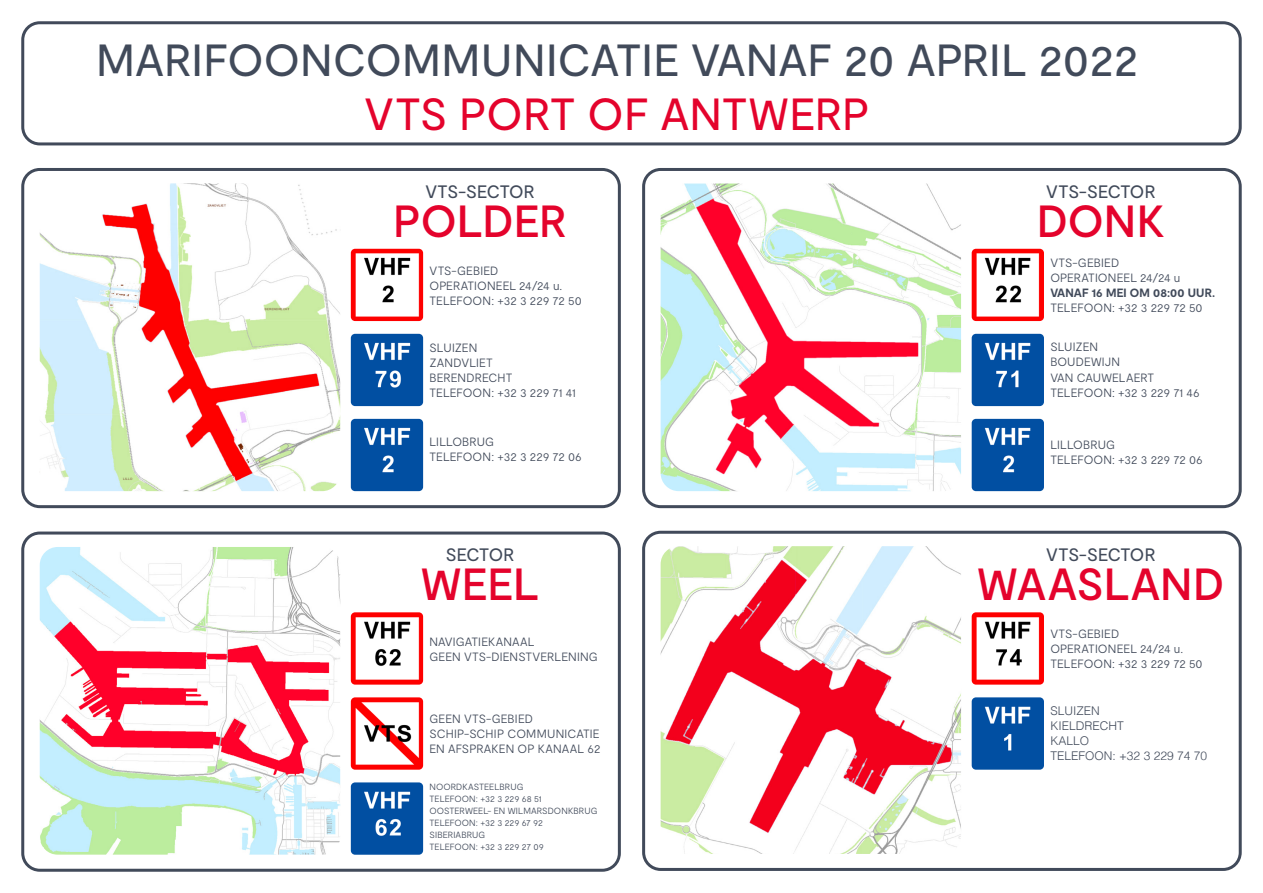
<style>
.page{position:relative;width:1263px;height:893px;background:#fff}
.page>*{position:absolute;margin:0;border:0;box-sizing:border-box;transform-origin:0 0}
.t1{font:45px "Moderat";letter-spacing:.01em;color:#414a5a}
.t2{font:500 45px "Moderat";letter-spacing:.01em;color:#e4032c}
.t3{font:45px "Moderat";letter-spacing:.01em;color:#e4032c}
.t4{font:18px "Moderat";letter-spacing:-.01em;color:#414a5a}
.t5{font:300 12px/15px "Moderat";letter-spacing:.005em;color:#414a5a}
.t6{font:300 12px "Helvetica";color:#414a5a}
.t7{font:700 12px "Moderat";letter-spacing:.01em;color:#414a5a}
.t8{font:300 9px "Moderat";letter-spacing:.005em;color:#414a5a}
</style>
<div class="page">
<div style="left:21px;top:21px;width:1221px;height:124px;border:3px solid #414a5a;border-radius:17px"></div>
<div style="left:21px;top:168px;width:600px;height:340px;border:3px solid #414a5a;border-radius:17px"></div>
<img style="left:40px;top:183px;width:300px;height:308px">
<img style="left:351px;top:249px;width:72px;height:72px">
<div style="left:21px;top:531px;width:600px;height:341px;border:3px solid #414a5a;border-radius:17px"></div>
<img style="left:40px;top:547px;width:300px;height:308px">
<div style="left:642px;top:168px;width:600px;height:340px;border:3px solid #414a5a;border-radius:17px"></div>
<img style="left:661px;top:183px;width:300px;height:308px">
<div style="left:642px;top:531px;width:600px;height:340px;border:3px solid #414a5a;border-radius:17px"></div>
<img style="left:661px;top:546px;width:300px;height:308px">
<img style="left:351px;top:334px;width:72px;height:72px">
<img style="left:351px;top:419px;width:72px;height:72px">
<img style="left:972px;top:249px;width:72px;height:72px">
<img style="left:972px;top:334px;width:72px;height:72px">
<img style="left:972px;top:419px;width:72px;height:72px">
<img style="left:351px;top:612px;width:72px;height:73px">
<img style="left:351px;top:697px;width:72px;height:73px">
<img style="left:351px;top:782px;width:72px;height:73px">
<img style="left:972px;top:612px;width:72px;height:73px">
<img style="left:972px;top:697px;width:72px;height:73px">
<p class="t1" style="left:96px;top:32px;width:1043px">MARIFOONCOMMUNICATIE VANAF 20 APRIL 2022</p>
<p class="t3" style="left:365px;top:86px;width:507px">VTS PORT OF ANTWERP</p>
<p class="t4" style="left:425px;top:180px;width:111px">VTS-SECTOR</p>
<p class="t2" style="left:393px;top:193px;width:175px">POLDER</p>
<p class="t5" style="left:429px;top:263px;width:70px">VTS-GEBIED</p>
<p class="t5" style="left:429px;top:278px;width:134px">OPERATIONEEL 24/24 u.</p>
<p class="t5" style="left:429px;top:293px;width:154px">TELEFOON: +32 3 229 72 50</p>
<p class="t5" style="left:429px;top:341px;width:49px">SLUIZEN</p>
<p class="t5" style="left:429px;top:356px;width:65px">ZANDVLIET</p>
<p class="t5" style="left:429px;top:371px;width:84px">BERENDRECHT</p>
<p class="t5" style="left:429px;top:386px;width:148px">TELEFOON: +32 3 229 71 41</p>
<p class="t5" style="left:429px;top:435px;width:66px">LILLOBRUG</p>
<p class="t5" style="left:429px;top:450px;width:154px">TELEFOON: +32 3 229 72 06</p>
<p class="t4" style="left:446px;top:543px;width:70px">SECTOR</p>
<p class="t2" style="left:421px;top:556px;width:119px">WEEL</p>
<p class="t5" style="left:429px;top:634px;width:106px">NAVIGATIEKANAAL</p>
<p class="t5" style="left:429px;top:649px;width:170px">GEEN VTS-DIENSTVERLENING</p>
<p class="t5" style="left:429px;top:712px;width:105px">GEEN VTS-GEBIED</p>
<p class="t5" style="left:429px;top:727px;width:172px">SCHIP-SCHIP COMMUNICATIE<br>EN AFSPRAKEN OP KANAAL 62</p>
<p class="t8" style="left:429px;top:782px;width:95px">NOORDKASTEELBRUG</p>
<p class="t8" style="left:429px;top:794px;width:114px">TELEFOON: +32 3 229 68 51</p>
<p class="t8" style="left:429px;top:806px;width:169px">OOSTERWEEL- EN WILMARSDONKBRUG</p>
<p class="t8" style="left:429px;top:818px;width:115px">TELEFOON: +32 3 229 67 92</p>
<p class="t8" style="left:429px;top:830px;width:57px">SIBERIABRUG</p>
<p class="t8" style="left:429px;top:842px;width:116px">TELEFOON: +32 3 229 27 09</p>
<p class="t4" style="left:1046px;top:180px;width:111px">VTS-SECTOR</p>
<p class="t2" style="left:1037px;top:193px;width:129px">DONK</p>
<p class="t5" style="left:1050px;top:256px;width:70px">VTS-GEBIED</p>
<p class="t5" style="left:1050px;top:271px;width:132px">OPERATIONEEL 24/24 u</p>
<p class="t7" style="left:1050px;top:286px;width:166px">VANAF 16 MEI OM 08:00 UUR.</p>
<p class="t5" style="left:1050px;top:301px;width:154px">TELEFOON: +32 3 229 72 50</p>
<p class="t5" style="left:1050px;top:340px;width:49px">SLUIZEN</p>
<p class="t5" style="left:1050px;top:355px;width:105px">BOUDEWIJN<br>VAN CAUWELAERT</p>
<p class="t5" style="left:1050px;top:385px;width:151px">TELEFOON: +32 3 229 71 46</p>
<p class="t5" style="left:1050px;top:437px;width:66px">LILLOBRUG</p>
<p class="t5" style="left:1050px;top:452px;width:154px">TELEFOON: +32 3 229 72 06</p>
<p class="t4" style="left:1046px;top:543px;width:111px">VTS-SECTOR</p>
<p class="t2" style="left:977px;top:556px;width:248px">WAASLAND</p>
<p class="t5" style="left:1050px;top:627px;width:70px">VTS-GEBIED</p>
<p class="t5" style="left:1050px;top:642px;width:134px">OPERATIONEEL 24/24 u.</p>
<p class="t5" style="left:1050px;top:657px;width:154px">TELEFOON: +32 3 229 72 50</p>
<p class="t6" style="left:1050px;top:701px;width:51px">SLUIZEN</p>
<p class="t6" style="left:1050px;top:716px;width:75px">KIELDRECHT</p>
<p class="t6" style="left:1050px;top:731px;width:40px">KALLO</p>
<p class="t6" style="left:1050px;top:746px;width:158px">TELEFOON: +32 3 229 74 70</p>
</div>
